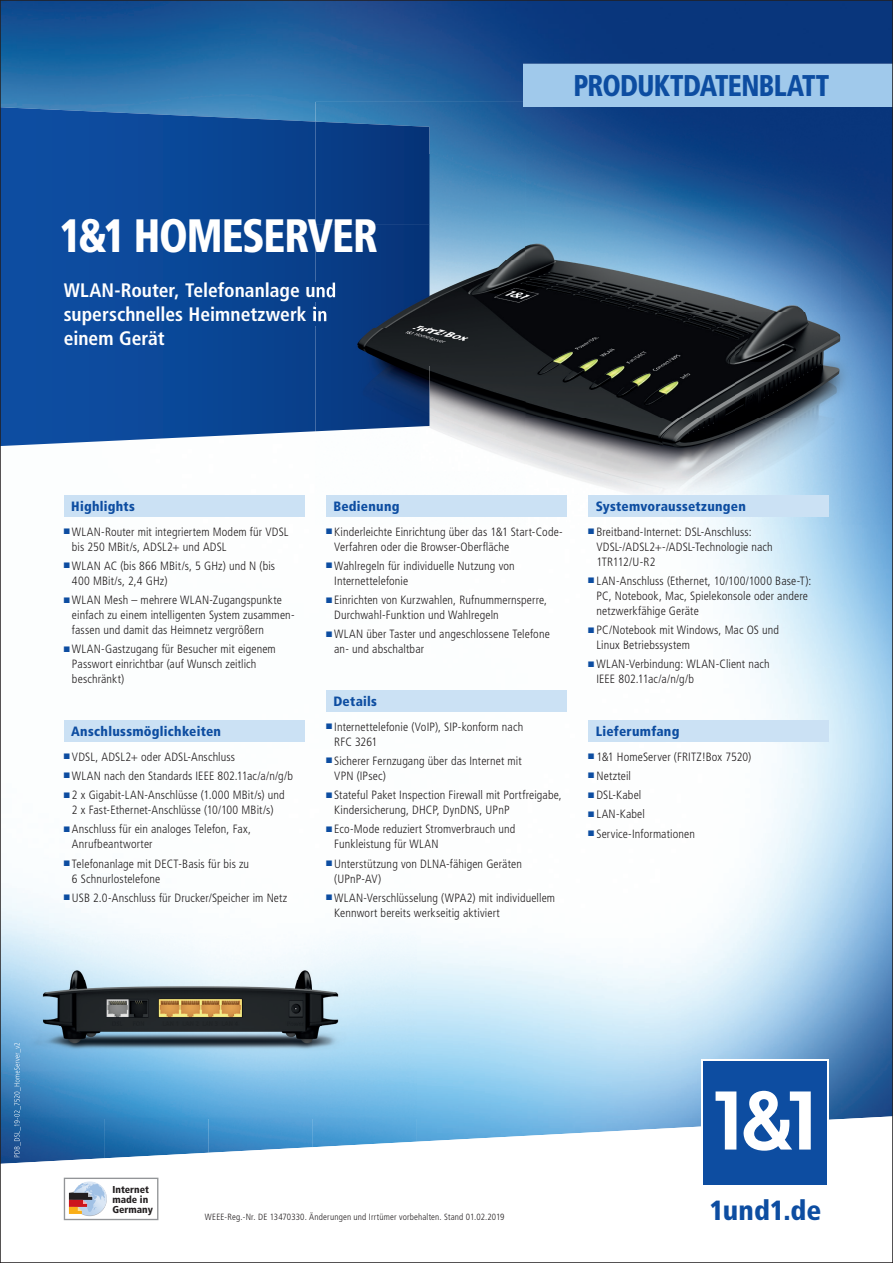
<style>
.page{position:relative;width:893px;height:1263px;background:#fff}
.page>*{position:absolute;margin:0;border:0;box-sizing:border-box;transform-origin:0 0}
.t1{font:900 condensed 46.8px "Frutiger LT Pro";letter-spacing:-.03em;color:#fff;scale:.9 1}
.t2{font:900 condensed 30px "Frutiger LT Pro";letter-spacing:-.025em;color:#0d4da1;scale:.9 1}
.t3{font:900 condensed 27.75px "Frutiger LT Pro";color:#0d4da1}
.t4{font:700 condensed 19.5px/24px "Frutiger LT Pro";color:#fff}
.t5{font:900 condensed 13.5px "Frutiger LT Pro";letter-spacing:.02em;color:#0d4da1}
.t6{font:300 condensed 12px/15px "Frutiger LT Pro";letter-spacing:.01em;color:#231f20}
.t7{font:900 condensed 10.05px/10.1px "Frutiger LT Pro";color:#231f20}
.t8{font:300 condensed 9px "Frutiger LT Pro";letter-spacing:.02em;color:#231f20}
.s1{color:#0d4da1}
</style>
<div class="page">
<img style="left:2px;top:2px;width:889px;height:1114px">
<div style="left:523px;top:64px;width:370px;height:42px;background:#a0c9eb"></div>
<svg style="left:63px;top:1116px;width:828px;height:105px"></svg>
<svg style="left:702px;top:1059px;width:127px;height:127px"></svg>
<div style="left:704px;top:1061px;width:123px;height:123px;background:#0d4da1"></div>
<svg style="left:716px;top:1091px;width:20px;height:58px"></svg>
<svg style="left:743px;top:1091px;width:68px;height:60px"></svg>
<svg style="left:64px;top:1178px;width:94px;height:42px"></svg>
<svg style="left:2px;top:107px;width:313px;height:339px;background:#114d9b"></svg>
<img style="left:315px;top:102px;width:210px;height:53px">
<img style="left:525px;top:106px;width:366px;height:418px">
<img style="left:429px;top:155px;width:96px;height:211px">
<img style="left:420px;top:366px;width:105px;height:158px">
<img style="left:315px;top:431px;width:105px;height:93px">
<img style="left:315px;top:122px;width:114px;height:309px">
<img style="left:315px;top:282px;width:21px;height:19px">
<img style="left:315px;top:307px;width:12px;height:18px">
<img style="left:2px;top:934px;width:415px;height:184px">
<img style="left:2px;top:1118px;width:102px;height:37px">
<img style="left:104px;top:1118px;width:104px;height:37px">
<img style="left:208px;top:1118px;width:105px;height:29px">
<img style="left:313px;top:1118px;width:104px;height:24px">
<img style="left:2px;top:1155px;width:154px;height:19px">
<img style="left:156px;top:1147px;width:157px;height:27px">
<img style="left:313px;top:1142px;width:104px;height:32px">
<img style="left:14px;top:1043px;width:6px;height:114px">
<div style="left:64px;top:495px;width:241px;height:21px;background:#cbe1f4"></div>
<div style="left:64px;top:720px;width:241px;height:21px;background:#cbe1f4"></div>
<div style="left:326px;top:495px;width:241px;height:21px;background:#cbe1f4"></div>
<div style="left:326px;top:690px;width:241px;height:21px;background:#cbe1f4"></div>
<div style="left:588px;top:495px;width:241px;height:21px;background:#cbe1f4"></div>
<div style="left:588px;top:720px;width:241px;height:21px;background:#cbe1f4"></div>
<h1 class="t1" style="left:60px;top:208px;width:355px">1&amp;1 HOMESERVER</h1>
<h3 class="t4" style="left:64px;top:278px;width:274px">WLAN-Router, Telefonanlage und superschnelles Heimnetzwerk in einem Gerät</h3>
<h2 class="t2" style="left:573px;top:68px;width:286px">PRODUKTDATENBLATT</h2>
<p class="t5" style="left:71px;top:498px;width:65px">Highlights</p>
<p class="t6" style="left:72px;top:524px;width:218px;text-indent:-8px"><span class="s1">■</span> WLAN-Router mit integriertem Modem für VDSL bis 250 MBit/s, ADSL2+ und ADSL</p>
<p class="t6" style="left:72px;top:558px;width:205px;text-indent:-8px"><span class="s1">■</span> WLAN AC (bis 866 MBit/s, 5 GHz) und N (bis<br>400 MBit/s, 2,4 GHz)</p>
<p class="t6" style="left:72px;top:593px;width:224px;text-indent:-8px"><span class="s1">■</span> WLAN Mesh – mehrere WLAN-Zugangspunkte einfach zu einem intelligenten System zusammen&shy;fassen und damit das Heimnetz vergrößern</p>
<p class="t6" style="left:72px;top:642px;width:205px;text-indent:-8px"><span class="s1">■</span> WLAN-Gastzugang für Besucher mit eigenem<br>Passwort einrichtbar (auf Wunsch zeitlich beschränkt)</p>
<p class="t5" style="left:71px;top:723px;width:151px">Anschlussmöglichkeiten</p>
<p class="t6" style="left:64px;top:749px;width:173px"><span class="s1">■</span> VDSL, ADSL2+ oder ADSL-Anschluss</p>
<p class="t6" style="left:64px;top:768px;width:231px"><span class="s1">■</span> WLAN nach den Standards IEEE 802.11ac/a/n/g/b</p>
<p class="t6" style="left:64px;top:787px;width:222px;text-align:center"><span class="s1">■</span> 2 x Gigabit-LAN-Anschlüsse (1.000 MBit/s) und<br>2 x Fast-Ethernet-Anschlüsse (10/100 MBit/s)</p>
<p class="t6" style="left:72px;top:822px;width:180px;text-indent:-8px"><span class="s1">■</span> Anschluss für ein analoges Telefon, Fax,<br>Anrufbeantworter</p>
<p class="t6" style="left:72px;top:856px;width:179px;text-indent:-8px"><span class="s1">■</span> Telefonanlage mit DECT-Basis für bis zu<br>6 Schnurlostelefone</p>
<p class="t6" style="left:64px;top:890px;width:225px"><span class="s1">■</span> USB 2.0-Anschluss für Drucker/Speicher im Netz</p>
<p class="t5" style="left:333px;top:498px;width:68px">Bedienung</p>
<p class="t6" style="left:334px;top:524px;width:230px;text-indent:-8px"><span class="s1">■</span> Kinderleichte Einrichtung über das 1&amp;1 Start-Code-<br>Verfahren oder die Browser-Oberfläche</p>
<p class="t6" style="left:334px;top:558px;width:182px;text-indent:-8px"><span class="s1">■</span> Wahlregeln für individuelle Nutzung von<br>Internettelefonie</p>
<p class="t6" style="left:334px;top:593px;width:214px;text-indent:-8px"><span class="s1">■</span> Einrichten von Kurzwahlen, Rufnummernsperre,<br>Durchwahl-Funktion und Wahlregeln</p>
<p class="t6" style="left:334px;top:627px;width:217px;text-indent:-8px"><span class="s1">■</span> WLAN über Taster und angeschlossene Telefone an- und abschaltbar</p>
<p class="t5" style="left:333px;top:693px;width:45px">Details</p>
<p class="t6" style="left:334px;top:719px;width:190px;text-indent:-8px"><span class="s1">■</span> Internettelefonie (VoIP), SIP-konform nach<br>RFC 3261</p>
<p class="t6" style="left:334px;top:753px;width:189px;text-indent:-8px"><span class="s1">■</span> Sicherer Fernzugang über das Internet mit<br>VPN (IPsec)</p>
<p class="t6" style="left:334px;top:787px;width:229px;text-indent:-8px"><span class="s1">■</span> Stateful Paket Inspection Firewall mit Portfreigabe,<br>Kindersicherung, DHCP, DynDNS, UPnP</p>
<p class="t6" style="left:334px;top:822px;width:183px;text-indent:-8px"><span class="s1">■</span> Eco-Mode reduziert Stromverbrauch und<br>Funkleistung für WLAN</p>
<p class="t6" style="left:334px;top:856px;width:189px;text-indent:-8px"><span class="s1">■</span> Unterstützung von DLNA-fähigen Geräten (UPnP-AV)</p>
<p class="t6" style="left:334px;top:890px;width:222px;text-indent:-8px"><span class="s1">■</span> WLAN-Verschlüsselung (WPA2) mit individuellem<br>Kennwort bereits werkseitig aktiviert</p>
<p class="t5" style="left:596px;top:498px;width:152px">Systemvoraussetzungen</p>
<p class="t6" style="left:596px;top:524px;width:178px;text-indent:-8px"><span class="s1">■</span> Breitband-Internet: DSL-Anschluss:<br>VDSL-/ADSL2+-/ADSL-Technologie nach<br>1TR112/U-R2</p>
<p class="t6" style="left:596px;top:573px;width:217px;text-indent:-8px"><span class="s1">■</span> LAN-Anschluss (Ethernet, 10/100/1000 Base-T):<br>PC, Notebook, Mac, Spielekonsole oder andere netzwerkfähige Geräte</p>
<p class="t6" style="left:596px;top:623px;width:184px;text-indent:-8px"><span class="s1">■</span> PC/Notebook mit Windows, Mac OS und<br>Linux Betriebssystem</p>
<p class="t6" style="left:596px;top:657px;width:175px;text-indent:-8px"><span class="s1">■</span> WLAN-Verbindung: WLAN-Client nach<br>IEEE 802.11ac/a/n/g/b</p>
<p class="t5" style="left:596px;top:723px;width:85px">Lieferumfang</p>
<p class="t6" style="left:588px;top:749px;width:165px"><span class="s1">■</span> 1&amp;1 HomeServer (FRITZ!Box 7520)</p>
<p class="t6" style="left:588px;top:768px;width:44px"><span class="s1">■</span> Netzteil</p>
<p class="t6" style="left:588px;top:787px;width:55px"><span class="s1">■</span> DSL-Kabel</p>
<p class="t6" style="left:588px;top:807px;width:58px"><span class="s1">■</span> LAN-Kabel</p>
<p class="t6" style="left:588px;top:826px;width:108px"><span class="s1">■</span> Service-Informationen</p>
<p class="t7" style="left:113px;top:1184px;width:42px">Internet made in<br>Germany</p>
<p class="t8" style="left:205px;top:1212px;width:301px">WEEE-Reg.-Nr. DE 13470330. Änderungen und Irrtümer vorbehalten. Stand 01.02.2019</p>
<h3 class="t3" style="left:709px;top:1194px;width:113px">1und1.de</h3>
</div>
